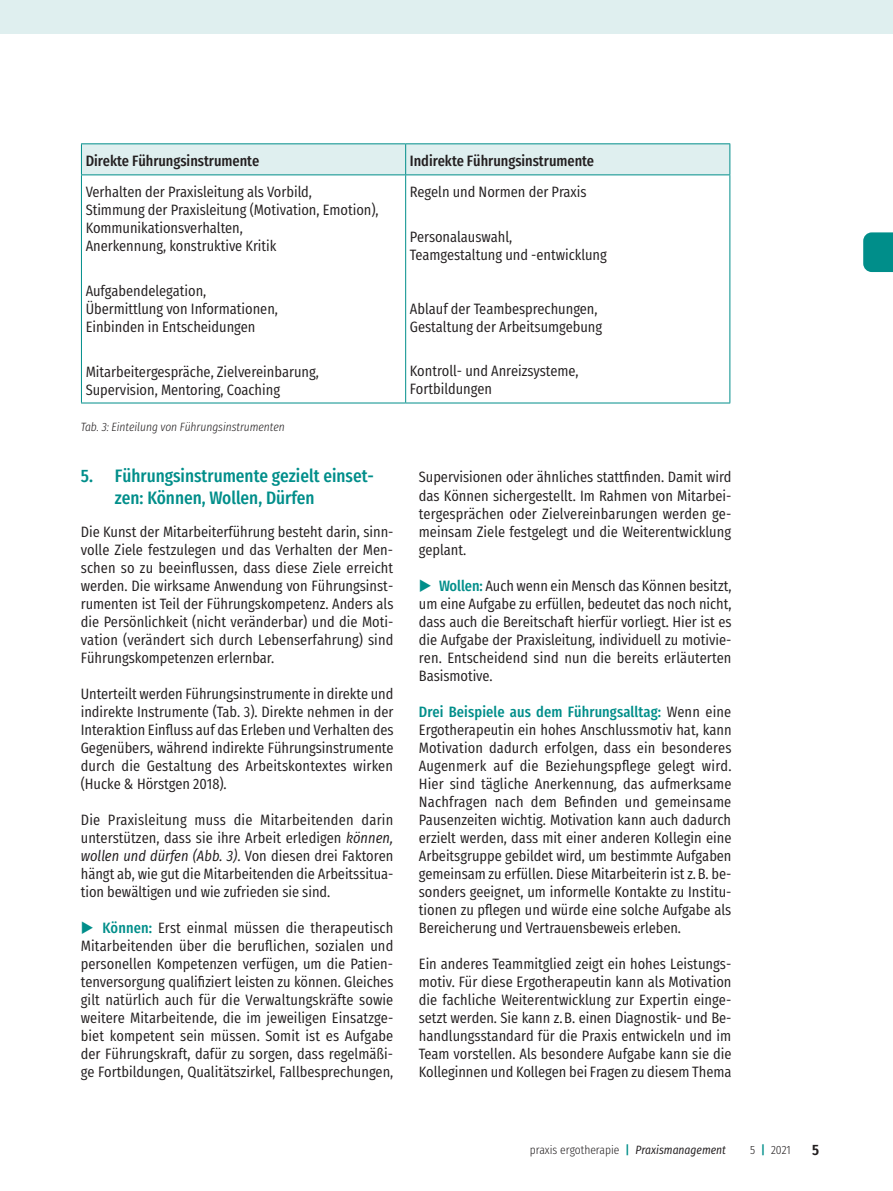
<style>
.page{position:relative;width:893px;height:1191px;background:#fff}
.page>*{position:absolute;margin:0;border:0;box-sizing:border-box;transform-origin:0 0}
.t1{font:500 18px/21.6px "Fira Sans Condensed";color:#008e8a}
.t2{font:15px/18px "Fira Sans Condensed";color:#231f20;text-align:justify}
.t3{font:500 15px "Fira Sans Condensed";color:#231f20}
.t4{font:600 15px "Fira Sans Condensed";color:#231f20}
.t5{font:300 12px "Fira Sans Condensed";color:#231f20}
.t6{font:italic 300 12px "Fira Sans Condensed";color:#231f20}
.s1{font-style:italic}
.s2{color:#008e8a}
.s3{font-weight:500;color:#008e8a}
.s4{font-weight:400;font-style:italic}
</style>
<div class="page">
<svg style="left:863px;top:232px;width:30px;height:40px"></svg>
<div style="left:0;top:0;width:893px;height:34px;background:#dfefef"></div>
<div style="left:82px;top:144px;width:647px;height:30px;background:#dfefef"></div>
<hr style="left:81px;top:143px;width:325px;height:1px;background:#008e8a">
<hr style="left:81px;top:144px;width:1px;height:30px;background:#008e8a">
<hr style="left:406px;top:143px;width:324px;height:1px;background:#008e8a">
<hr style="left:405px;top:144px;width:1px;height:30px;background:#008e8a">
<hr style="left:729px;top:144px;width:1px;height:30px;background:#008e8a">
<hr style="left:81px;top:174px;width:325px;height:1px;background:#008e8a">
<hr style="left:81px;top:175px;width:1px;height:227px;background:#008e8a">
<hr style="left:406px;top:174px;width:324px;height:1px;background:#008e8a">
<hr style="left:405px;top:175px;width:1px;height:227px;background:#008e8a">
<hr style="left:729px;top:175px;width:1px;height:227px;background:#008e8a">
<hr style="left:81px;top:402px;width:325px;height:1px;background:#008e8a">
<hr style="left:406px;top:402px;width:324px;height:1px;background:#008e8a">
<p class="t3" style="left:86px;top:147px;width:175px">Direkte Führungsinstrumente</p>
<p class="t3" style="left:410px;top:147px;width:186px">Indirekte Führungsinstrumente</p>
<p class="t2" style="left:86px;top:182px;width:294px;text-align:left">Verhalten der Praxisleitung als Vorbild,<br>Stimmung der Praxisleitung (Motivation, Emotion), Kommunikationsverhalten,<br>Anerkennung, konstruktive Kritik</p>
<p class="t2" style="left:86px;top:280px;width:194px;text-align:left">Aufgabendelegation,<br>Übermittlung von Informationen,<br>Einbinden in Entscheidungen</p>
<p class="t2" style="left:86px;top:361px;width:235px">Mitarbeitergespräche, Zielvereinbarung,<br>Supervision, Mentoring, Coaching</p>
<p class="t2" style="left:410px;top:182px;width:178px">Regeln und Normen der Praxis</p>
<p class="t2" style="left:410px;top:226px;width:198px">Personalauswahl,<br>Teamgestaltung und -entwicklung</p>
<p class="t2" style="left:410px;top:298px;width:194px">Ablauf der Teambesprechungen,<br>Gestaltung der Arbeitsumgebung</p>
<p class="t2" style="left:410px;top:360px;width:170px">Kontroll- und Anreizsysteme,<br>Fortbildungen</p>
<p class="t6" style="left:81px;top:418px;width:205px">Tab. 3: Einteilung von Führungsinstrumenten</p>
<p class="t1" style="left:115px;top:463px;width:261px;text-indent:-34px">5. Führungsinstrumente gezielt einset&shy;zen: Können, Wollen, Dürfen</p>
<p class="t2" style="left:81px;top:520px;width:314px">Die Kunst der Mitarbeiterführung besteht darin, sinn&shy;volle Ziele festzulegen und das Verhalten der Men&shy;schen so zu beeinflussen, dass diese Ziele erreicht werden. Die wirksame Anwendung von Führungsinst&shy;rumenten ist Teil der Führungskompetenz. Anders als die Persönlichkeit (nicht veränderbar) und die Moti&shy;vation (verändert sich durch Lebenserfahrung) sind Führungskompetenzen erlernbar.</p>
<p class="t2" style="left:81px;top:682px;width:314px">Unterteilt werden Führungsinstrumente in direkte und indirekte Instrumente (Tab. 3). Direkte nehmen in der Interaktion Einfluss auf das Erleben und Verhalten des Gegenübers, während indirekte Führungsinstrumente durch die Gestaltung des Arbeitskontextes wirken (Hucke &amp; Hörstgen 2018).</p>
<p class="t2" style="left:81px;top:808px;width:314px">Die Praxisleitung muss die Mitarbeitenden darin unterstützen, dass sie ihre Arbeit erledigen <span class="s1">können, wollen und dürfen (Abb. 3)</span>. Von diesen drei Faktoren hängt ab, wie gut die Mitarbeitenden die Arbeitssitua&shy;tion bewältigen und wie zufrieden sie sind.</p>
<p class="t2" style="left:81px;top:916px;width:314px"><span class="s2">◆</span> <span class="s3">Können:</span> Erst einmal müssen die therapeutisch Mitarbeitenden über die beruflichen, sozialen und personellen Kompetenzen verfügen, um die Patien&shy;tenversorgung qualifiziert leisten zu können. Gleiches gilt natürlich auch für die Verwaltungskräfte sowie weitere Mitarbeitende, die im jeweiligen Einsatzge&shy;biet kompetent sein müssen. Somit ist es Aufgabe der Führungskraft, dafür zu sorgen, dass regelmäßi&shy;ge Fortbildungen, Qualitätszirkel, Fallbesprechungen,</p>
<p class="t2" style="left:419px;top:466px;width:314px">Supervisionen oder ähnliches stattfinden. Damit wird das Können sichergestellt. Im Rahmen von Mitarbei&shy;tergesprächen oder Zielvereinbarungen werden ge&shy;meinsam Ziele festgelegt und die Weiterentwicklung geplant.</p>
<p class="t2" style="left:419px;top:574px;width:314px"><span class="s2">◆</span> <span class="s3">Wollen:</span> Auch wenn ein Mensch das Können besitzt, um eine Aufgabe zu erfüllen, bedeutet das noch nicht, dass auch die Bereitschaft hierfür vorliegt. Hier ist es die Aufgabe der Praxisleitung, individuell zu motivie&shy;ren. Entscheidend sind nun die bereits erläuterten Basismotive.</p>
<p class="t2" style="left:419px;top:700px;width:314px"><span class="s3">Drei Beispiele aus dem Führungsalltag:</span> Wenn eine Ergotherapeutin ein hohes Anschlussmotiv hat, kann Motivation dadurch erfolgen, dass ein besonderes Augenmerk auf die Beziehungspflege gelegt wird.<br>Hier sind tägliche Anerkennung, das aufmerksame Nachfragen nach dem Befinden und gemeinsame Pausenzeiten wichtig. Motivation kann auch dadurch erzielt werden, dass mit einer anderen Kollegin eine Arbeitsgruppe gebildet wird, um bestimmte Aufgaben gemeinsam zu erfüllen. Diese Mitarbeiterin ist z.B. be&shy;sonders geeignet, um informelle Kontakte zu Institu&shy;tionen zu pflegen und würde eine solche Aufgabe als Bereicherung und Vertrauensbeweis erleben.</p>
<p class="t2" style="left:419px;top:952px;width:314px">Ein anderes Teammitglied zeigt ein hohes Leistungs&shy;motiv. Für diese Ergotherapeutin kann als Motivation die fachliche Weiterentwicklung zur Expertin einge&shy;setzt werden. Sie kann z.B. einen Diagnostik- und Be&shy;handlungsstandard für die Praxis entwickeln und im Team vorstellen. Als besondere Aufgabe kann sie die Kolleginnen und Kollegen bei Fragen zu diesem Thema</p>
<p class="t5" style="left:530px;top:1139px;width:198px">praxis ergotherapie <span class="s3">|</span> <span class="s4">Praxismanagement</span></p>
<p class="t5" style="left:750px;top:1139px;width:42px">5 <span class="s3">|</span> 2021</p>
<p class="t4" style="left:812px;top:1135px;width:8px">5</p>
</div>
